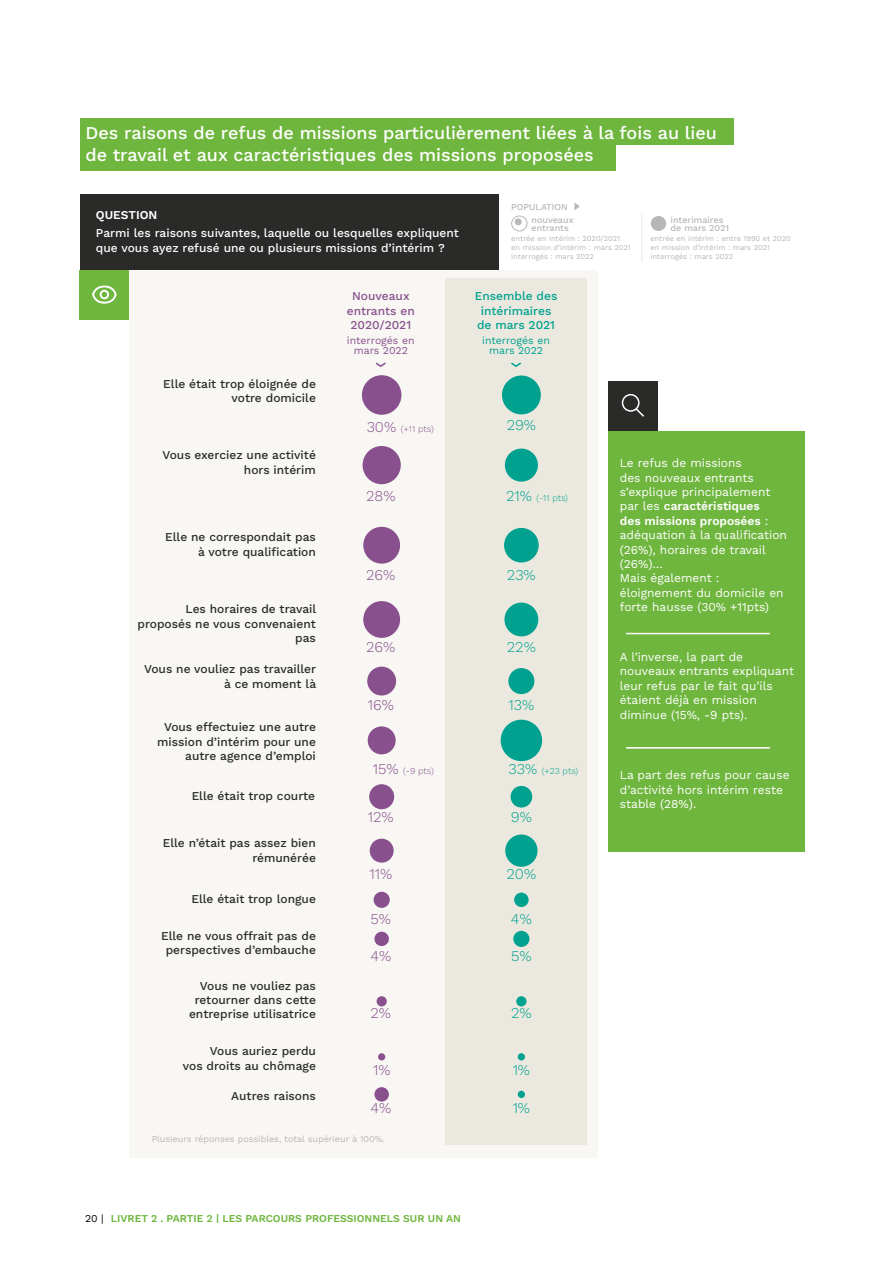
<style>
.page{position:relative;width:893px;height:1263px;background:#fff}
.page>*{position:absolute;margin:0;border:0;box-sizing:border-box;transform-origin:0 0}
.t1{font:500 18px/21.6px "Work Sans";color:#fff}
.t2{font:300 15px "Work Sans";color:#88508d}
.t3{font:300 15px "Work Sans";color:#00a18f}
.t4{font:500 12px/14.4px "Work Sans";color:#2a2a29;text-align:right}
.t5{font:12px/14.4px "Work Sans";color:#fff}
.t6{font:500 12px/14.4px "Work Sans";color:#fff}
.t7{font:500 12px/14.4px "Work Sans";color:#00a18f;text-align:center}
.t8{font:500 12px/14.4px "Work Sans";color:#88508d;text-align:center}
.t9{font:600 12px "Work Sans";color:#fff}
.t10{font:600 10.5px "Work Sans";color:#6fb63f}
.t11{font:10.5px/10.5px "Work Sans";color:#88508d;text-align:center}
.t12{font:10.5px/10.5px "Work Sans";color:#00a18f;text-align:center}
.t13{font:500 9px/7.8px "Work Sans";color:#b8b7b7}
.t14{font:9px "Work Sans";color:#b8b7b7}
.t15{font:300 9px "Work Sans";color:#00a18e}
.t16{font:300 9px "Work Sans";color:#88508d}
.t17{font:7.5px/9px "Work Sans";color:#b8b7b7}
.s1{font-size:15px}
.s2{font-size:15px;color:#00a18f}
.s3{font-weight:400;color:#000}
.s4{font-weight:600}
</style>
<div class="page">
<div style="left:129px;top:270px;width:468px;height:887px;background:#f8f7f3"></div>
<div style="left:445px;top:279px;width:142px;height:866px;background:#ebe9df"></div>
<div style="left:80px;top:118px;width:653px;height:26px;background:#6fb63e"></div>
<div style="left:80px;top:144px;width:535px;height:27px;background:#6fb63e"></div>
<div style="left:80px;top:195px;width:418px;height:75px;background:#2a2a29"></div>
<svg style="left:375px;top:362px;width:11px;height:5px"></svg>
<svg style="left:511px;top:362px;width:10px;height:5px"></svg>
<div style="left:608px;top:431px;width:197px;height:421px;background:#6fb63e"></div>
<hr style="left:626px;top:633px;width:144px;height:1px;background:#fff">
<hr style="left:626px;top:747px;width:144px;height:1px;background:#fff">
<hr style="left:626px;top:748px;width:144px;height:1px;background:#fff">
<div style="left:608px;top:382px;width:50px;height:49px;background:#2a2a29"></div>
<div style="left:622px;top:394px;width:18px;height:18px;border:2px solid #fff;border-radius:50%"></div>
<svg style="left:634px;top:407px;width:10px;height:10px"></svg>
<div style="left:80px;top:270px;width:49px;height:49px;background:#6fb63e"></div>
<svg style="left:92px;top:285px;width:25px;height:19px"></svg>
<div style="left:511px;top:216px;width:16px;height:15px;border:1px solid #b8b7b7;border-radius:50%"></div>
<div style="left:515px;top:218px;width:7px;height:7px;background:#b8b7b7;border-radius:50%"></div>
<div style="left:651px;top:216px;width:15px;height:15px;background:#b8b7b7;border-radius:50%"></div>
<svg style="left:574px;top:202px;width:6px;height:8px"></svg>
<hr style="left:641px;top:214px;width:1px;height:48px;background:#e9e9e9">
<div style="left:362px;top:375px;width:39px;height:40px;background:#88508d;border-radius:20px"></div>
<div style="left:363px;top:446px;width:38px;height:38px;background:#88508d;border-radius:19px"></div>
<div style="left:363px;top:527px;width:37px;height:37px;background:#88508d;border-radius:18px"></div>
<div style="left:363px;top:601px;width:37px;height:37px;background:#88508d;border-radius:18px"></div>
<div style="left:367px;top:667px;width:29px;height:28px;background:#88508d;border-radius:14px"></div>
<div style="left:368px;top:726px;width:28px;height:28px;background:#88508d;border-radius:14px"></div>
<div style="left:369px;top:784px;width:25px;height:25px;background:#88508d;border-radius:13px"></div>
<div style="left:370px;top:839px;width:24px;height:24px;background:#88508d;border-radius:12px"></div>
<div style="left:374px;top:892px;width:16px;height:16px;background:#88508d;border-radius:8px"></div>
<svg style="left:374px;top:931px;width:15px;height:16px"></svg>
<div style="left:374px;top:1087px;width:15px;height:14px;background:#88508d;border-radius:7px"></div>
<div style="left:377px;top:996px;width:10px;height:10px;background:#88508d;border-radius:5px"></div>
<div style="left:378px;top:1053px;width:7px;height:7px;background:#88508d;border-radius:4px"></div>
<div style="left:502px;top:375px;width:39px;height:39px;background:#00a18f;border-radius:19px"></div>
<div style="left:505px;top:449px;width:33px;height:33px;background:#00a18f;border-radius:17px"></div>
<div style="left:504px;top:528px;width:35px;height:34px;background:#00a18f;border-radius:17px"></div>
<div style="left:504px;top:602px;width:34px;height:34px;background:#00a18f;border-radius:17px"></div>
<div style="left:508px;top:668px;width:26px;height:26px;background:#00a18f;border-radius:13px"></div>
<div style="left:501px;top:720px;width:41px;height:41px;background:#00a18f;border-radius:21px"></div>
<div style="left:511px;top:786px;width:21px;height:21px;background:#00a18f;border-radius:11px"></div>
<div style="left:505px;top:834px;width:32px;height:33px;background:#00a18f;border-radius:16px"></div>
<div style="left:514px;top:892px;width:15px;height:15px;background:#00a18f;border-radius:7px"></div>
<div style="left:513px;top:931px;width:16px;height:16px;background:#00a18f;border-radius:8px"></div>
<div style="left:516px;top:996px;width:10px;height:10px;background:#00a18f;border-radius:5px"></div>
<div style="left:518px;top:1053px;width:7px;height:7px;background:#00a18f;border-radius:4px"></div>
<div style="left:518px;top:1091px;width:7px;height:7px;background:#00a18f;border-radius:4px"></div>
<h1 class="t1" style="left:85px;top:121px;width:633px">Des raisons de refus de missions particulièrement liées à la fois au lieu de travail et aux caractéristiques des missions proposées</h1>
<p class="t9" style="left:96px;top:205px;width:63px">QUESTION</p>
<p class="t6" style="left:96px;top:225px;width:365px">Parmi les raisons suivantes, laquelle ou lesquelles expliquent que vous ayez refusé une ou plusieurs missions d’intérim ?</p>
<p class="t4" style="left:163px;top:376px;width:154px">Elle était trop éloignée de votre domicile</p>
<p class="t8" style="left:347px;top:288px;width:70px">Nouveaux entrants en<br>2020/2021</p>
<p class="t11" style="left:347px;top:335px;width:69px">interrogés en mars 2022</p>
<p class="t13" style="left:511px;top:203px;width:58px">POPULATION</p>
<p class="t13" style="left:531px;top:215px;width:44px">nouveaux entrants</p>
<p class="t13" style="left:671px;top:215px;width:60px">interimaires de mars 2021</p>
<p class="t17" style="left:511px;top:233px;width:121px">entrée en intérim : 2020/2021 en mission d’intérim : mars 2021 interrogés : mars 2022</p>
<p class="t17" style="left:650px;top:233px;width:142px">entrée en intérim : entre 1990 et 2020 en mission d’intérim : mars 2021 interrogés : mars 2022</p>
<p class="t7" style="left:475px;top:288px;width:84px">Ensemble des intérimaires de mars 2021</p>
<p class="t12" style="left:482px;top:335px;width:69px">interrogés en mars 2022</p>
<p class="t4" style="left:162px;top:448px;width:155px">Vous exerciez une activité hors intérim</p>
<p class="t4" style="left:165px;top:530px;width:152px">Elle ne correspondait pas à votre qualification</p>
<p class="t4" style="left:138px;top:602px;width:180px">Les horaires de travail proposés ne vous convenaient pas</p>
<p class="t4" style="left:144px;top:661px;width:174px">Vous ne vouliez pas travailler à ce moment là</p>
<p class="t4" style="left:157px;top:719px;width:160px">Vous effectuiez une autre mission d’intérim pour une autre agence d’emploi</p>
<p class="t4" style="left:192px;top:788px;width:125px">Elle était trop courte</p>
<p class="t4" style="left:163px;top:836px;width:155px">Elle n’était pas assez bien rémunérée</p>
<p class="t4" style="left:191px;top:891px;width:126px">Elle était trop longue</p>
<p class="t4" style="left:161px;top:928px;width:156px;text-align:center">Elle ne vous offrait pas de perspectives d’embauche</p>
<p class="t4" style="left:189px;top:978px;width:128px">Vous ne vouliez pas retourner dans cette entreprise utilisatrice</p>
<p class="t4" style="left:183px;top:1043px;width:135px">Vous auriez perdu<br>vos droits au chômage</p>
<p class="t4" style="left:231px;top:1088px;width:86px">Autres raisons</p>
<p class="t16" style="left:367px;top:422px;width:69px"><span class="s1">30%</span> (+11 pts)</p>
<p class="t3" style="left:507px;top:413px;width:31px">29%</p>
<p class="t2" style="left:366px;top:484px;width:31px">28%</p>
<p class="t15" style="left:506px;top:491px;width:64px"><span class="s2">21%</span> (-11 pts)</p>
<p class="t2" style="left:366px;top:563px;width:31px">26%</p>
<p class="t3" style="left:507px;top:563px;width:30px">23%</p>
<p class="t2" style="left:366px;top:635px;width:31px">26%</p>
<p class="t3" style="left:507px;top:635px;width:30px">22%</p>
<p class="t2" style="left:368px;top:693px;width:28px">16%</p>
<p class="t3" style="left:508px;top:693px;width:27px">13%</p>
<p class="t16" style="left:373px;top:764px;width:63px"><span class="s1">15%</span> (-9 pts)</p>
<p class="t15" style="left:508px;top:764px;width:71px"><span class="s2">33%</span> (+23 pts)</p>
<p class="t2" style="left:368px;top:806px;width:27px">12%</p>
<p class="t3" style="left:511px;top:806px;width:23px">9%</p>
<p class="t2" style="left:369px;top:863px;width:24px">11%</p>
<p class="t3" style="left:507px;top:863px;width:31px">20%</p>
<p class="t2" style="left:370px;top:908px;width:22px">5%</p>
<p class="t3" style="left:511px;top:908px;width:22px">4%</p>
<p class="t2" style="left:370px;top:945px;width:22px">4%</p>
<p class="t3" style="left:511px;top:945px;width:22px">5%</p>
<p class="t2" style="left:370px;top:1002px;width:22px">2%</p>
<p class="t3" style="left:511px;top:1002px;width:22px">2%</p>
<p class="t2" style="left:373px;top:1058px;width:19px">1%</p>
<p class="t3" style="left:513px;top:1058px;width:19px">1%</p>
<p class="t2" style="left:370px;top:1097px;width:22px">4%</p>
<p class="t3" style="left:513px;top:1097px;width:19px">1%</p>
<p class="t14" style="left:152px;top:1132px;width:235px">Plusieurs réponses possibles, total supérieur à 100%.</p>
<p class="t10" style="left:85px;top:1210px;width:377px"><span class="s3">20 |</span> LIVRET 2 . PARTIE 2 | LES PARCOURS PROFESSIONNELS SUR UN AN</p>
<p class="t5" style="left:620px;top:455px;width:169px">Le refus de missions<br>des nouveaux entrants s’explique principalement par les <span class="s4">caractéristiques<br>des missions proposées</span> : adéquation à la qualification (26%), horaires de travail (26%)…<br>Mais également : éloignement du domicile en forte hausse (30% +11pts)</p>
<p class="t5" style="left:620px;top:649px;width:176px">A l’inverse, la part de nouveaux entrants expliquant leur refus par le fait qu’ils étaient déjà en mission diminue (15%, -9 pts).</p>
<p class="t5" style="left:620px;top:767px;width:171px">La part des refus pour cause d’activité hors intérim reste stable (28%).</p>
</div>
